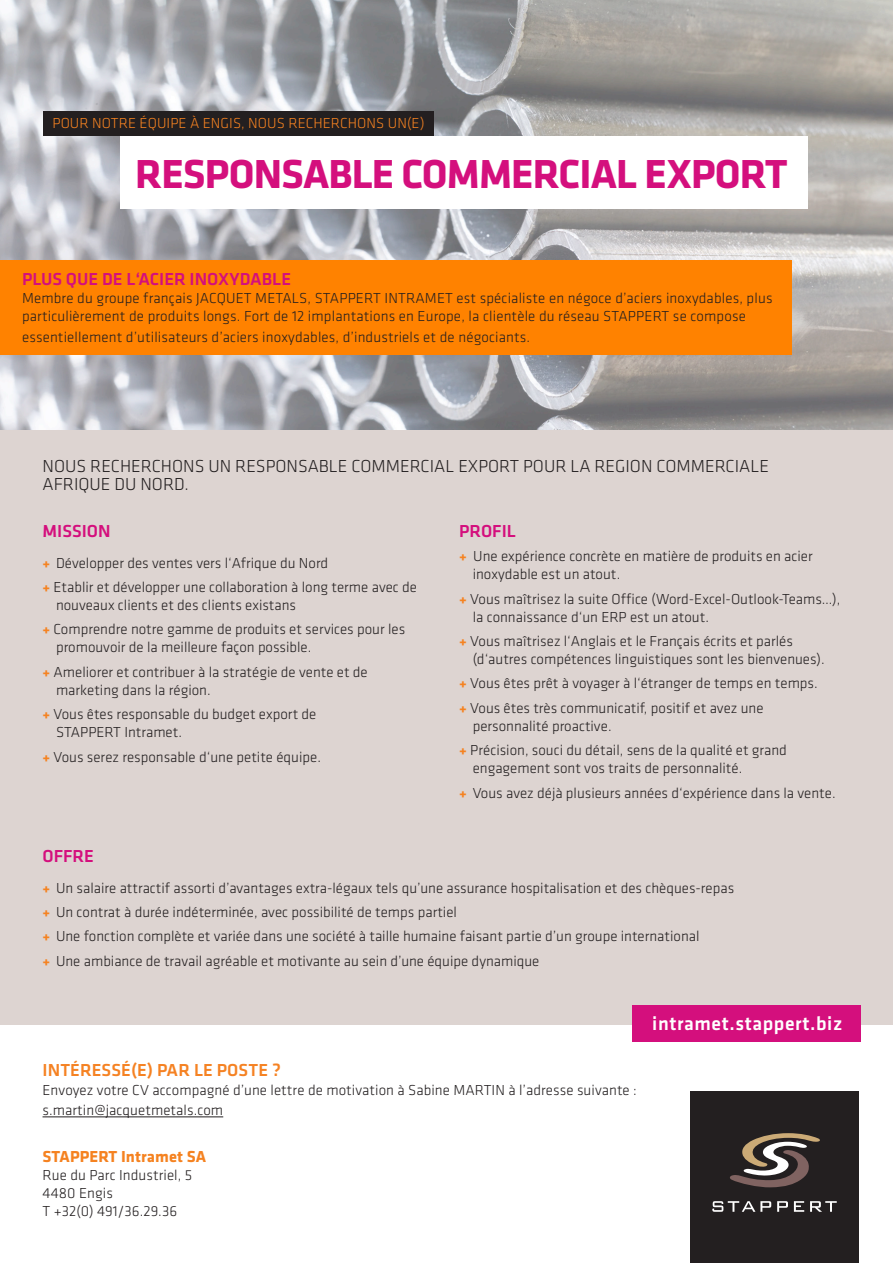
<style>
.page{position:relative;width:893px;height:1263px;background:#fff}
.page>*{position:absolute;margin:0;border:0;box-sizing:border-box;transform-origin:0 0}
._01_A_Überschrift_Artikel{font:700 42px "Klavika";letter-spacing:-.02em;color:#d40f7d}
._01_A_Überschrift_Artikel-2{font:500 19.8px "Klavika";letter-spacing:.03em;color:#fff}
.Einleitung{font:300 18px/18px "Klavika";color:#231f20}
._03_Zwischenüberschrift{font:500 18px "Klavika";color:#d40f7d}
.Einleitung-2{font:500 18px "Klavika";letter-spacing:.005em;color:#f58223}
.Einleitung-3{font:500 18px "Klavika";color:#d40f7d}
._01_A_Überschrift_Artikel-3{font:700 16.5px "Klavika";letter-spacing:.005em;color:#f58220}
.Einleitung-4{font:300 15px/18px "Klavika";color:#231f20}
._02_Fließtext-Klavika-light{font:300 15px/18px "Klavika";letter-spacing:.01em;color:#231f20}
._01_A_Überschrift_Artikel-4{font:300 15px "Klavika";letter-spacing:.005em;color:#231f20}
._01_A_Überschrift_Artikel-5{font:300 15px "Klavika";letter-spacing:.005em;color:#f58220}
.s1{font-weight:700;color:#f58220}
</style>
<div class="page">
<div style="left:0;top:430px;width:893px;height:595px;background:#ddd4d1"></div>
<img style="left:0;top:0;width:893px;height:429px">
<div style="left:632px;top:1006px;width:228px;height:36px;background:#d40f7d"></div>
<hr style="left:43px;top:1116px;width:180px;height:1px;background:#231f20">
<div style="left:690px;top:1091px;width:169px;height:172px;background:#231f20"></div>
<svg style="left:712px;top:1201px;width:59px;height:11px"></svg>
<svg style="left:810px;top:1201px;width:27px;height:11px"></svg>
<svg style="left:794px;top:1201px;width:10px;height:11px"></svg>
<svg style="left:777px;top:1201px;width:11px;height:11px"></svg>
<svg style="left:730px;top:1133px;width:90px;height:54px"></svg>
<div style="left:0;top:261px;width:792px;height:94px;background:#ff8200"></div>
<div style="left:120px;top:136px;width:688px;height:72px;background:#fff"></div>
<div style="left:44px;top:111px;width:390px;height:24px;background:#231f20"></div>
<p class="_01_A_Überschrift_Artikel-5" style="left:52px;top:114px;width:374px">POUR NOTRE ÉQUIPE À ENGIS, NOUS RECHERCHONS UN(E)</p>
<p class="_01_A_Überschrift_Artikel" style="left:135px;top:143px;width:654px">RESPONSABLE COMMERCIAL EXPORT</p>
<p class="_03_Zwischenüberschrift" style="left:22px;top:267px;width:271px">PLUS QUE DE L‘ACIER INOXYDABLE</p>
<p class="_02_Fließtext-Klavika-light" style="left:22px;top:289px;width:752px">Membre du groupe français JACQUET METALS, STAPPERT INTRAMET est spécialiste en négoce d’aciers inoxydables, plus particulièrement de produits longs. Fort de 12 implantations en Europe, la clientèle du réseau STAPPERT se compose</p>
<p class="_02_Fließtext-Klavika-light" style="left:22px;top:328px;width:510px">essentiellement d’utilisateurs d’aciers inoxydables, d’industriels et de négociants.</p>
<p class="Einleitung" style="left:43px;top:457px;width:728px">NOUS RECHERCHONS UN RESPONSABLE COMMERCIAL EXPORT POUR LA REGION COMMERCIALE<br>AFRIQUE DU NORD.</p>
<p class="Einleitung-3" style="left:43px;top:519px;width:70px">MISSION</p>
<p class="Einleitung-4" style="left:43px;top:553px;width:287px"><span class="s1">+</span> Développer des ventes vers l‘Afrique du Nord</p>
<p class="Einleitung-4" style="left:56px;top:578px;width:363px;text-indent:-14px"><span class="s1">+</span> Etablir et développer une collaboration à long terme avec de nouveaux clients et des clients existans</p>
<p class="Einleitung-4" style="left:56px;top:620px;width:351px;text-indent:-14px"><span class="s1">+</span> Comprendre notre gamme de produits et services pour les promouvoir de la meilleure façon possible.</p>
<p class="Einleitung-4" style="left:56px;top:663px;width:313px;text-indent:-14px"><span class="s1">+</span> Ameliorer et contribuer à la stratégie de vente et de marketing dans la région.</p>
<p class="Einleitung-4" style="left:56px;top:705px;width:262px;text-indent:-14px"><span class="s1">+</span> Vous êtes responsable du budget export de<br>STAPPERT Intramet.</p>
<p class="Einleitung-4" style="left:43px;top:747px;width:280px"><span class="s1">+</span> Vous serez responsable d‘une petite équipe.</p>
<p class="Einleitung-3" style="left:459px;top:519px;width:58px">PROFIL</p>
<p class="Einleitung-4" style="left:473px;top:547px;width:342px;text-indent:-14px"><span class="s1">+</span> Une expérience concrète en matière de produits en acier inoxydable est un atout.</p>
<p class="Einleitung-4" style="left:473px;top:589px;width:369px;text-indent:-14px"><span class="s1">+</span> Vous maîtrisez la suite Office (Word-Excel-Outlook-Teams…), la connaissance d‘un ERP est un atout.</p>
<p class="Einleitung-4" style="left:473px;top:632px;width:353px;text-indent:-14px"><span class="s1">+</span> Vous maîtrisez l‘Anglais et le Français écrits et parlés (d‘autres compétences linguistiques sont les bienvenues).</p>
<p class="Einleitung-4" style="left:459px;top:674px;width:360px"><span class="s1">+</span> Vous êtes prêt à voyager à l‘étranger de temps en temps.</p>
<p class="Einleitung-4" style="left:473px;top:699px;width:292px;text-indent:-14px"><span class="s1">+</span> Vous êtes très communicatif, positif et avez une personnalité proactive.</p>
<p class="Einleitung-4" style="left:473px;top:741px;width:316px;text-indent:-14px"><span class="s1">+</span> Précision, souci du détail, sens de la qualité et grand engagement sont vos traits de personnalité.</p>
<p class="Einleitung-4" style="left:459px;top:783px;width:378px"><span class="s1">+</span> Vous avez déjà plusieurs années d‘expérience dans la vente.</p>
<p class="Einleitung-3" style="left:43px;top:844px;width:53px">OFFRE</p>
<p class="Einleitung-4" style="left:43px;top:878px;width:693px"><span class="s1">+</span> Un salaire attractif assorti d’avantages extra-légaux tels qu’une assurance hospitalisation et des chèques-repas</p>
<p class="Einleitung-4" style="left:43px;top:903px;width:416px"><span class="s1">+</span> Un contrat à durée indéterminée, avec possibilité de temps partiel</p>
<p class="Einleitung-4" style="left:43px;top:927px;width:658px"><span class="s1">+</span> Une fonction complète et variée dans une société à taille humaine faisant partie d’un groupe international</p>
<p class="Einleitung-4" style="left:43px;top:952px;width:498px"><span class="s1">+</span> Une ambiance de travail agréable et motivante au sein d’une équipe dynamique</p>
<p class="Einleitung-2" style="left:43px;top:1058px;width:240px">INTÉRESSÉ(E) PAR LE POSTE ?</p>
<p class="_02_Fließtext-Klavika-light" style="left:43px;top:1080px;width:596px">Envoyez votre CV accompagné d’une lettre de motivation à Sabine MARTIN à l’adresse suivante :</p>
<p class="_02_Fließtext-Klavika-light" style="left:43px;top:1101px;width:182px">s.martin@jacquetmetals.com</p>
<p class="_01_A_Überschrift_Artikel-3" style="left:43px;top:1144px;width:165px">STAPPERT Intramet SA</p>
<p class="_01_A_Überschrift_Artikel-4" style="left:43px;top:1166px;width:151px">Rue du Parc Industriel, 5</p>
<p class="_01_A_Überschrift_Artikel-4" style="left:43px;top:1184px;width:72px">4480 Engis</p>
<p class="_01_A_Überschrift_Artikel-4" style="left:43px;top:1202px;width:136px">T +32(0) 491/36.29.36</p>
<p class="_01_A_Überschrift_Artikel-2" style="left:652px;top:1010px;width:191px">intramet.stappert.biz</p>
</div>
